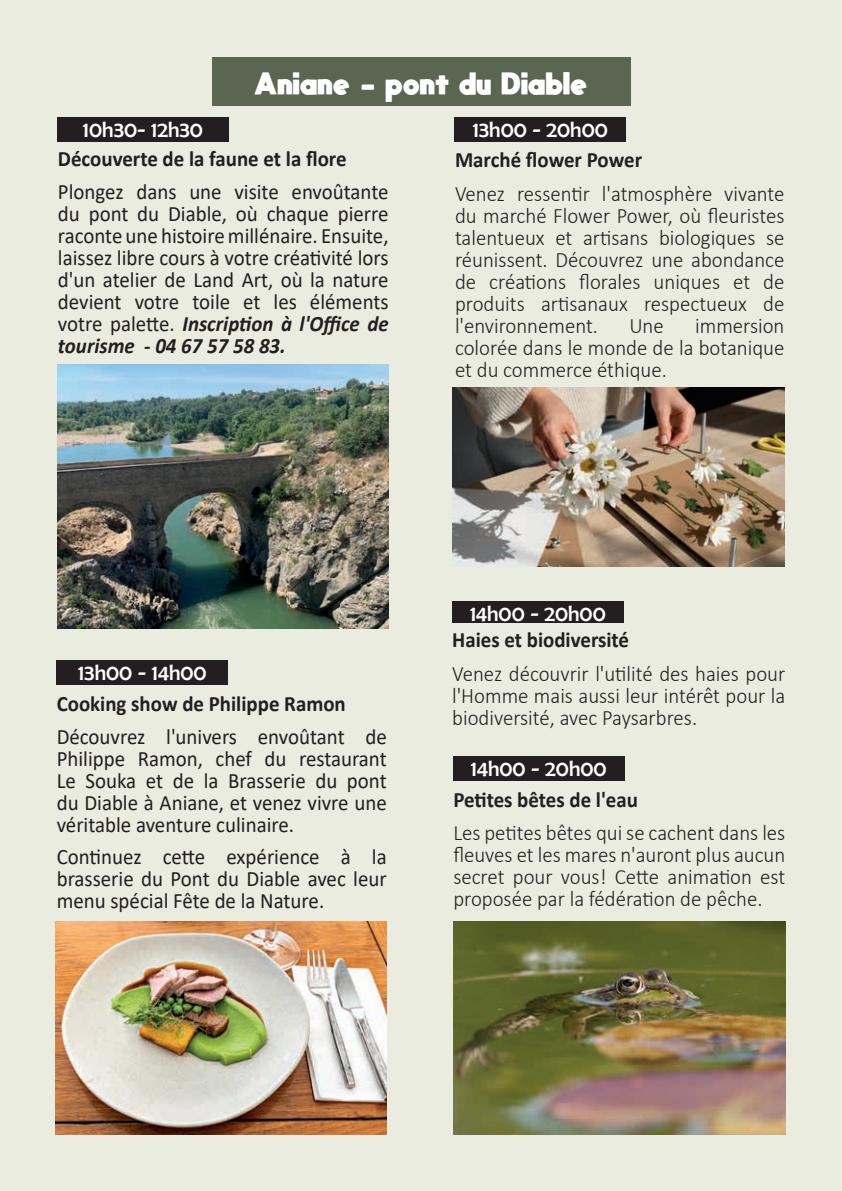
<style>
.page{position:relative;width:842px;height:1191px;background:#eaecdf}
.page>*{position:absolute;margin:0;border:0;box-sizing:border-box;transform-origin:0 0}
.t1{font:300 22px/22px "Calibri";color:#231f20;text-align:justify;scale:.95 1}
.t2{font:22px/22px "Calibri";color:#231f20;text-align:justify;scale:.95 1}
.t3{font:700 22px "Calibri";color:#231f20;scale:.95 1}
.t4{font:22px "Berlin Sans FB";color:#fff}
.t5{font:800 22px "moon get";letter-spacing:.02em;color:#fff}
.s1{font-weight:700;font-style:italic}
</style>
<div class="page">
<div style="left:57px;top:118px;width:172px;height:24px;background:#231f20"></div>
<div style="left:57px;top:660px;width:171px;height:24px;background:#231f20"></div>
<div style="left:452px;top:601px;width:172px;height:22px;background:#231f20"></div>
<div style="left:453px;top:756px;width:172px;height:24px;background:#231f20"></div>
<div style="left:212px;top:57px;width:418px;height:48px;background:#5a6651"></div>
<img style="left:453px;top:921px;width:332px;height:213px">
<img style="left:58px;top:364px;width:331px;height:264px">
<img style="left:56px;top:921px;width:331px;height:213px">
<div style="left:455px;top:118px;width:171px;height:24px;background:#231f20"></div>
<img style="left:452px;top:387px;width:332px;height:179px">
<p class="t5" style="left:255px;top:69px;width:334px">Aniane - pont du Diable</p>
<p class="t4" style="left:83px;top:118px;width:121px">10h30- 12h30</p>
<p class="t3" style="left:58px;top:143px;width:305px">Découverte de la faune et la flore</p>
<p class="t2" style="left:58px;top:180px;width:350px">Plongez dans une visite envoûtante du pont du Diable, où chaque pierre raconte une histoire millénaire. Ensuite, laissez libre cours à votre créativité lors d'un atelier de Land Art, où la nature devient votre toile et les éléments votre palette. <span class="s1">Inscription à l'Office de tourisme - 04 67 57 58 83.</span></p>
<p class="t4" style="left:473px;top:118px;width:137px">13h00 - 20h00</p>
<p class="t3" style="left:455px;top:145px;width:198px">Marché flower Power</p>
<p class="t1" style="left:455px;top:182px;width:348px">Venez ressentir l'atmosphère vivante du marché Flower Power, où fleuristes talentueux et artisans biologiques se réunissent. Découvrez une abondance de créations florales uniques et de produits artisanaux respectueux de l'environnement.</p>
<p class="t1" style="left:455px;top:314px;width:348px;text-indent:240px">immersion colorée dans le monde de la botanique et du commerce éthique.</p>
<p class="t1" style="left:629px;top:314px;width:38px">Une</p>
<p class="t4" style="left:78px;top:660px;width:130px">13h00 - 14h00</p>
<p class="t3" style="left:57px;top:688px;width:306px">Cooking show de Philippe Ramon</p>
<p class="t2" style="left:57px;top:725px;width:349px">Découvrez l'univers envoûtant de Philippe Ramon, chef du restaurant Le Souka et de la Brasserie du pont du Diable à Aniane, et venez vivre une véritable aventure culinaire.</p>
<p class="t2" style="left:57px;top:845px;width:349px">Continuez cette expérience à la brasserie du Pont du Diable avec leur menu spécial Fête de la Nature.</p>
<p class="t4" style="left:470px;top:601px;width:137px">14h00 - 20h00</p>
<p class="t3" style="left:452px;top:624px;width:188px">Haies et biodiversité</p>
<p class="t1" style="left:452px;top:662px;width:352px">Venez découvrir l'utilité des haies pour l'Homme mais aussi leur intérêt pour la biodiversité, avec Paysarbres.</p>
<p class="t4" style="left:471px;top:756px;width:137px">14h00 - 20h00</p>
<p class="t3" style="left:453px;top:784px;width:196px">Petites bêtes de l'eau</p>
<p class="t1" style="left:453px;top:821px;width:351px">Les petites bêtes qui se cachent dans les fleuves et les mares n'auront plus aucun secret pour vous! Cette animation est proposée par la fédération de pêche.</p>
</div>
